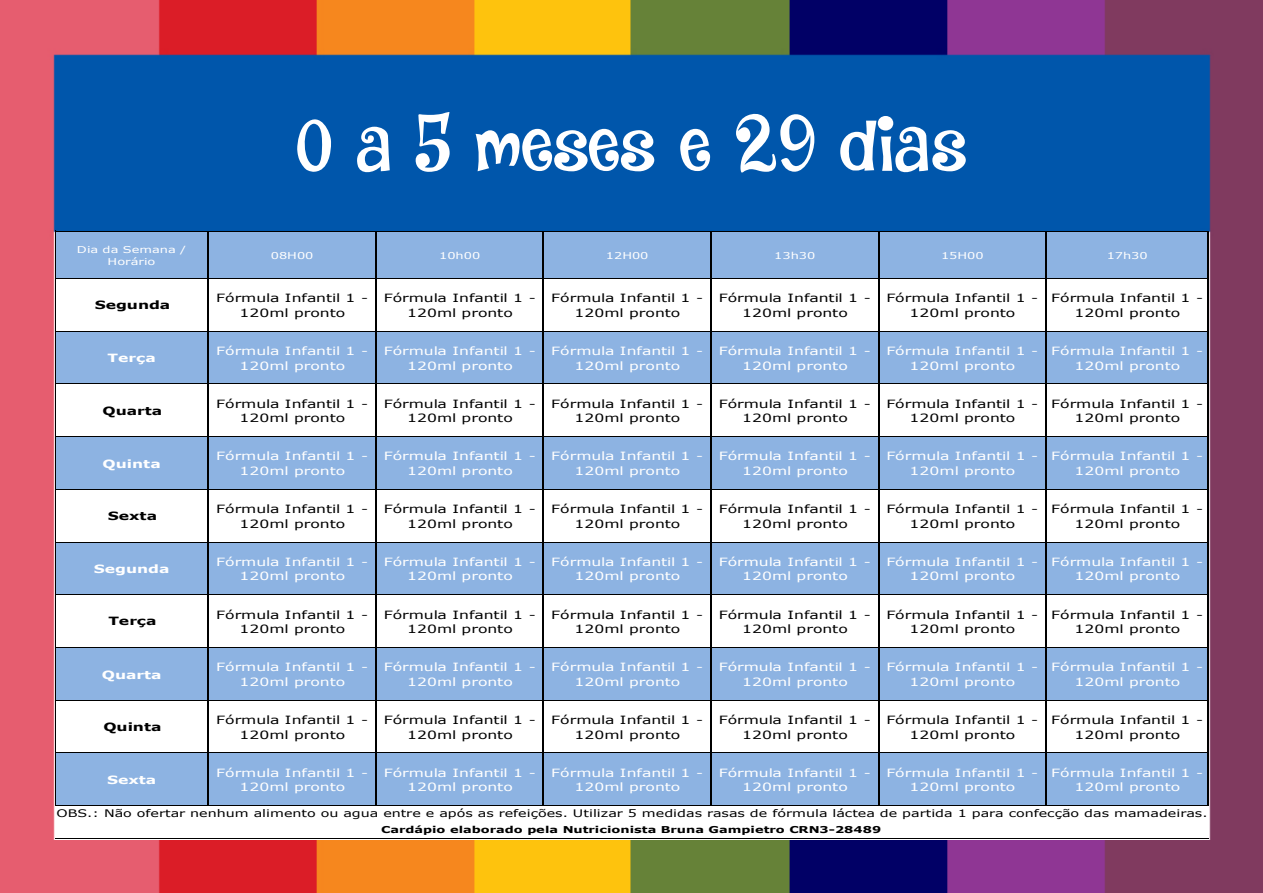
<style>
.page{position:relative;width:1263px;height:893px;background:#fff}
.page>*{position:absolute;margin:0;border:0;box-sizing:border-box;transform-origin:0 0}
.t1{font:72px "DK Jambo";letter-spacing:-.03em;color:#fff}
.Imagem{font:11.4px/14.5px "Verdana";letter-spacing:-.005em;color:#000;text-align:center;scale:1.37 1}
.Imagem-2{font:11.4px/14.5px "Verdana";letter-spacing:-.005em;color:#fff;text-align:center;scale:1.37 1}
.Imagem-3{font:700 11.4px "Verdana";color:#000;scale:1.37 1}
.Imagem-4{font:700 11.4px "Verdana";color:#fff;scale:1.37 1}
.Imagem-5{font:10.35px "Verdana";color:#000;scale:1.37 1}
.Imagem-6{font:700 9.45px "Verdana";color:#000;scale:1.37 1}
.Imagem-7{font:9.45px/12.3px "Verdana";letter-spacing:-.005em;color:#fff;text-align:center;scale:1.37 1}
</style>
<div class="page">
<img style="left:1px;top:0;width:1262px;height:893px">
<div style="left:56px;top:232px;width:1152px;height:47px;background:#8db3e2"></div>
<div style="left:56px;top:278px;width:1152px;height:53px;background:#fff"></div>
<div style="left:56px;top:331px;width:1152px;height:53px;background:#8db3e2"></div>
<div style="left:56px;top:384px;width:1152px;height:53px;background:#fff"></div>
<div style="left:56px;top:436px;width:1152px;height:53px;background:#8db3e2"></div>
<div style="left:56px;top:489px;width:1152px;height:53px;background:#fff"></div>
<div style="left:56px;top:542px;width:1152px;height:53px;background:#8db3e2"></div>
<div style="left:56px;top:595px;width:1152px;height:53px;background:#fff"></div>
<div style="left:56px;top:647px;width:1152px;height:53px;background:#8db3e2"></div>
<div style="left:56px;top:700px;width:1152px;height:53px;background:#fff"></div>
<div style="left:56px;top:753px;width:1152px;height:53px;background:#8db3e2"></div>
<hr style="left:55px;top:231px;width:1px;height:575px;background:#000">
<hr style="left:208px;top:232px;width:1px;height:574px;background:#000">
<hr style="left:375px;top:232px;width:2px;height:574px;background:#000">
<hr style="left:543px;top:232px;width:1px;height:574px;background:#000">
<hr style="left:710px;top:232px;width:2px;height:574px;background:#000">
<hr style="left:878px;top:232px;width:1px;height:574px;background:#000">
<hr style="left:1045px;top:232px;width:2px;height:574px;background:#000">
<hr style="left:1208px;top:232px;width:1px;height:574px;background:#000">
<hr style="left:55px;top:231px;width:1154px;height:1px;background:#000">
<hr style="left:55px;top:278px;width:1154px;height:1px;background:#000">
<hr style="left:55px;top:331px;width:1154px;height:1px;background:#000">
<hr style="left:55px;top:383px;width:1154px;height:1px;background:#000">
<hr style="left:55px;top:436px;width:1154px;height:1px;background:#000">
<hr style="left:55px;top:489px;width:1154px;height:1px;background:#000">
<hr style="left:55px;top:542px;width:1154px;height:1px;background:#000">
<hr style="left:55px;top:594px;width:1154px;height:1px;background:#000">
<hr style="left:55px;top:647px;width:1154px;height:1px;background:#000">
<hr style="left:55px;top:700px;width:1154px;height:1px;background:#000">
<hr style="left:55px;top:752px;width:1154px;height:1px;background:#000">
<hr style="left:55px;top:805px;width:1154px;height:1px;background:#000">
<hr style="left:55px;top:838px;width:1153px;height:1px;background:#000">
<p class="t1" style="left:295px;top:98px;width:674px">0 a 5 meses e 29 dias</p>
<p class="Imagem-7" style="left:77px;top:243px;width:81px">Dia da Semana /<br>Horário</p>
<p class="Imagem-7" style="left:271px;top:249px;width:33px">08H00</p>
<p class="Imagem-7" style="left:439px;top:249px;width:31px">10h00</p>
<p class="Imagem-7" style="left:606px;top:249px;width:33px">12H00</p>
<p class="Imagem-7" style="left:774px;top:249px;width:31px">13h30</p>
<p class="Imagem-7" style="left:941px;top:249px;width:33px">15H00</p>
<p class="Imagem-7" style="left:1107px;top:249px;width:31px">17h30</p>
<p class="Imagem-3" style="left:95px;top:297px;width:57px">Segunda</p>
<p class="Imagem" style="left:216px;top:291px;width:112px">Fórmula Infantil 1 -<br>120ml pronto</p>
<p class="Imagem" style="left:384px;top:291px;width:112px">Fórmula Infantil 1 -<br>120ml pronto</p>
<p class="Imagem" style="left:551px;top:291px;width:112px">Fórmula Infantil 1 -<br>120ml pronto</p>
<p class="Imagem" style="left:719px;top:291px;width:112px">Fórmula Infantil 1 -<br>120ml pronto</p>
<p class="Imagem" style="left:886px;top:291px;width:112px">Fórmula Infantil 1 -<br>120ml pronto</p>
<p class="Imagem" style="left:1051px;top:291px;width:112px">Fórmula Infantil 1 -<br>120ml pronto</p>
<p class="Imagem-4" style="left:108px;top:350px;width:37px">Terça</p>
<p class="Imagem-2" style="left:216px;top:343px;width:112px">Fórmula Infantil 1 -<br>120ml pronto</p>
<p class="Imagem-2" style="left:384px;top:343px;width:112px">Fórmula Infantil 1 -<br>120ml pronto</p>
<p class="Imagem-2" style="left:551px;top:343px;width:112px">Fórmula Infantil 1 -<br>120ml pronto</p>
<p class="Imagem-2" style="left:719px;top:343px;width:112px">Fórmula Infantil 1 -<br>120ml pronto</p>
<p class="Imagem-2" style="left:886px;top:343px;width:112px">Fórmula Infantil 1 -<br>120ml pronto</p>
<p class="Imagem-2" style="left:1051px;top:343px;width:112px">Fórmula Infantil 1 -<br>120ml pronto</p>
<p class="Imagem-3" style="left:103px;top:402px;width:45px">Quarta</p>
<p class="Imagem" style="left:216px;top:396px;width:112px">Fórmula Infantil 1 -<br>120ml pronto</p>
<p class="Imagem" style="left:384px;top:396px;width:112px">Fórmula Infantil 1 -<br>120ml pronto</p>
<p class="Imagem" style="left:551px;top:396px;width:112px">Fórmula Infantil 1 -<br>120ml pronto</p>
<p class="Imagem" style="left:719px;top:396px;width:112px">Fórmula Infantil 1 -<br>120ml pronto</p>
<p class="Imagem" style="left:886px;top:396px;width:112px">Fórmula Infantil 1 -<br>120ml pronto</p>
<p class="Imagem" style="left:1051px;top:396px;width:112px">Fórmula Infantil 1 -<br>120ml pronto</p>
<p class="Imagem-4" style="left:103px;top:455px;width:44px">Quinta</p>
<p class="Imagem-2" style="left:216px;top:449px;width:112px">Fórmula Infantil 1 -<br>120ml pronto</p>
<p class="Imagem-2" style="left:384px;top:449px;width:112px">Fórmula Infantil 1 -<br>120ml pronto</p>
<p class="Imagem-2" style="left:551px;top:449px;width:112px">Fórmula Infantil 1 -<br>120ml pronto</p>
<p class="Imagem-2" style="left:719px;top:449px;width:112px">Fórmula Infantil 1 -<br>120ml pronto</p>
<p class="Imagem-2" style="left:886px;top:449px;width:112px">Fórmula Infantil 1 -<br>120ml pronto</p>
<p class="Imagem-2" style="left:1051px;top:449px;width:112px">Fórmula Infantil 1 -<br>120ml pronto</p>
<p class="Imagem-3" style="left:108px;top:508px;width:37px">Sexta</p>
<p class="Imagem" style="left:216px;top:502px;width:112px">Fórmula Infantil 1 -<br>120ml pronto</p>
<p class="Imagem" style="left:384px;top:502px;width:112px">Fórmula Infantil 1 -<br>120ml pronto</p>
<p class="Imagem" style="left:551px;top:502px;width:112px">Fórmula Infantil 1 -<br>120ml pronto</p>
<p class="Imagem" style="left:719px;top:502px;width:112px">Fórmula Infantil 1 -<br>120ml pronto</p>
<p class="Imagem" style="left:886px;top:502px;width:112px">Fórmula Infantil 1 -<br>120ml pronto</p>
<p class="Imagem" style="left:1051px;top:502px;width:112px">Fórmula Infantil 1 -<br>120ml pronto</p>
<p class="Imagem-4" style="left:94px;top:561px;width:57px">Segunda</p>
<p class="Imagem-2" style="left:216px;top:554px;width:112px">Fórmula Infantil 1 -<br>120ml pronto</p>
<p class="Imagem-2" style="left:384px;top:554px;width:112px">Fórmula Infantil 1 -<br>120ml pronto</p>
<p class="Imagem-2" style="left:551px;top:554px;width:112px">Fórmula Infantil 1 -<br>120ml pronto</p>
<p class="Imagem-2" style="left:719px;top:554px;width:112px">Fórmula Infantil 1 -<br>120ml pronto</p>
<p class="Imagem-2" style="left:886px;top:554px;width:112px">Fórmula Infantil 1 -<br>120ml pronto</p>
<p class="Imagem-2" style="left:1051px;top:554px;width:112px">Fórmula Infantil 1 -<br>120ml pronto</p>
<p class="Imagem-3" style="left:108px;top:613px;width:37px">Terça</p>
<p class="Imagem" style="left:216px;top:607px;width:112px">Fórmula Infantil 1 -<br>120ml pronto</p>
<p class="Imagem" style="left:384px;top:607px;width:112px">Fórmula Infantil 1 -<br>120ml pronto</p>
<p class="Imagem" style="left:551px;top:607px;width:112px">Fórmula Infantil 1 -<br>120ml pronto</p>
<p class="Imagem" style="left:719px;top:607px;width:112px">Fórmula Infantil 1 -<br>120ml pronto</p>
<p class="Imagem" style="left:886px;top:607px;width:112px">Fórmula Infantil 1 -<br>120ml pronto</p>
<p class="Imagem" style="left:1051px;top:607px;width:112px">Fórmula Infantil 1 -<br>120ml pronto</p>
<p class="Imagem-4" style="left:102px;top:666px;width:45px">Quarta</p>
<p class="Imagem-2" style="left:216px;top:660px;width:112px">Fórmula Infantil 1 -<br>120ml pronto</p>
<p class="Imagem-2" style="left:384px;top:660px;width:112px">Fórmula Infantil 1 -<br>120ml pronto</p>
<p class="Imagem-2" style="left:551px;top:660px;width:112px">Fórmula Infantil 1 -<br>120ml pronto</p>
<p class="Imagem-2" style="left:719px;top:660px;width:112px">Fórmula Infantil 1 -<br>120ml pronto</p>
<p class="Imagem-2" style="left:886px;top:660px;width:112px">Fórmula Infantil 1 -<br>120ml pronto</p>
<p class="Imagem-2" style="left:1051px;top:660px;width:112px">Fórmula Infantil 1 -<br>120ml pronto</p>
<p class="Imagem-3" style="left:103px;top:719px;width:44px">Quinta</p>
<p class="Imagem" style="left:216px;top:712px;width:112px">Fórmula Infantil 1 -<br>120ml pronto</p>
<p class="Imagem" style="left:384px;top:712px;width:112px">Fórmula Infantil 1 -<br>120ml pronto</p>
<p class="Imagem" style="left:551px;top:712px;width:112px">Fórmula Infantil 1 -<br>120ml pronto</p>
<p class="Imagem" style="left:719px;top:712px;width:112px">Fórmula Infantil 1 -<br>120ml pronto</p>
<p class="Imagem" style="left:886px;top:712px;width:112px">Fórmula Infantil 1 -<br>120ml pronto</p>
<p class="Imagem" style="left:1051px;top:712px;width:112px">Fórmula Infantil 1 -<br>120ml pronto</p>
<p class="Imagem-4" style="left:107px;top:772px;width:37px">Sexta</p>
<p class="Imagem-2" style="left:216px;top:765px;width:112px">Fórmula Infantil 1 -<br>120ml pronto</p>
<p class="Imagem-2" style="left:384px;top:765px;width:112px">Fórmula Infantil 1 -<br>120ml pronto</p>
<p class="Imagem-2" style="left:551px;top:765px;width:112px">Fórmula Infantil 1 -<br>120ml pronto</p>
<p class="Imagem-2" style="left:719px;top:765px;width:112px">Fórmula Infantil 1 -<br>120ml pronto</p>
<p class="Imagem-2" style="left:886px;top:765px;width:112px">Fórmula Infantil 1 -<br>120ml pronto</p>
<p class="Imagem-2" style="left:1051px;top:765px;width:112px">Fórmula Infantil 1 -<br>120ml pronto</p>
<p class="Imagem-5" style="left:56px;top:806px;width:842px">OBS.: Não ofertar nenhum alimento ou agua entre e após as refeições. Utilizar 5 medidas rasas de fórmula láctea de partida 1 para confecção das mamadeiras.</p>
<p class="Imagem-6" style="left:381px;top:823px;width:366px">Cardápio elaborado pela Nutricionista Bruna Gampietro CRN3-28489</p>
</div>
